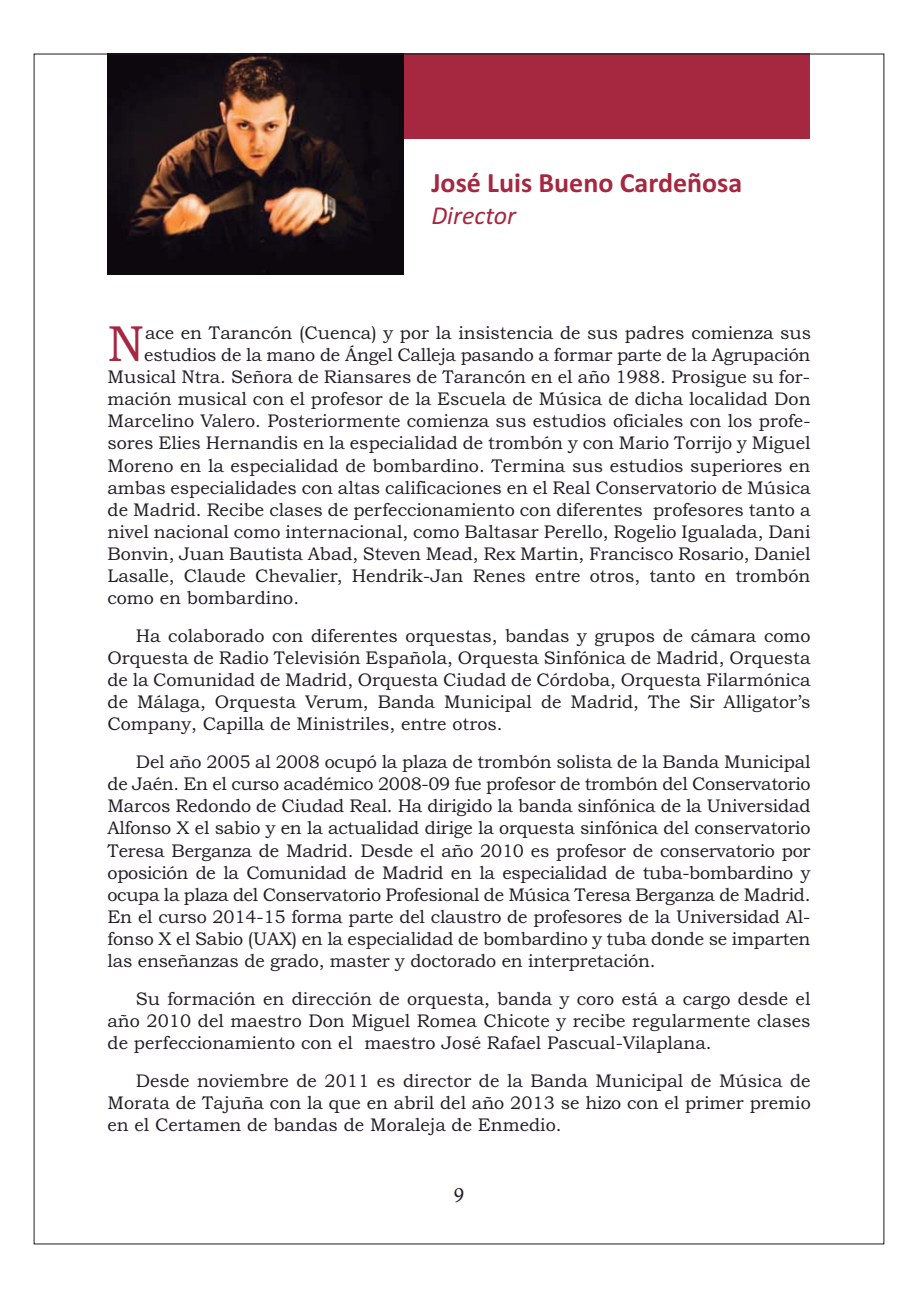
<style>
.page{position:relative;width:918px;height:1298px;background:#fff}
.page>*{position:absolute;margin:0;border:0;box-sizing:border-box;transform-origin:0 0}
.t1{font:50.8px "Bookman Old Style";color:#a52740}
.t2{font:700 28px "Calibri";color:#a52740}
.t3{font:italic 26px "Calibri";color:#a52740}
.t4{font:20px "Calisto";color:#211c25}
.t5{font:18.4px/22px "Bookman Old Style";color:#211c25;text-align:justify}
</style>
<div class="page">
<div style="left:108px;top:54px;width:702px;height:85px;background:#a52740"></div>
<img style="left:108px;top:56px;width:296px;height:219px">
<h2 class="t2" style="left:431px;top:166px;width:312px">José Luis Bueno Cardeñosa</h2>
<h3 class="t3" style="left:431px;top:200px;width:86px">Director</h3>
<h1 class="t1" style="left:108px;top:325px;width:38px">N</h1>
<p class="t5" style="left:145px;top:324px;width:668px">ace en Tarancón (Cuenca) y por la insistencia de sus padres comienza sus</p>
<p class="t5" style="left:144px;top:346px;width:668px">estudios de la mano de Ángel Calleja pasando a formar parte de la Agrupación</p>
<p class="t5" style="left:108px;top:368px;width:704px">Musical Ntra. Señora de Riansares de Tarancón en el año 1988. Prosigue su for-</p>
<p class="t5" style="left:108px;top:390px;width:705px">mación musical con el profesor de la Escuela de Música de dicha localidad Don</p>
<p class="t5" style="left:108px;top:412px;width:705px">Marcelino Valero. Posteriormente comienza sus estudios oficiales con los profe-</p>
<p class="t5" style="left:108px;top:434px;width:705px">sores Elies Hernandis en la especialidad de trombón y con Mario Torrijo y Miguel</p>
<p class="t5" style="left:108px;top:456px;width:705px">Moreno en la especialidad de bombardino. Termina sus estudios superiores en</p>
<p class="t5" style="left:108px;top:478px;width:705px">ambas especialidades con altas calificaciones en el Real Conservatorio de Música</p>
<p class="t5" style="left:108px;top:500px;width:705px">de Madrid. Recibe clases de perfeccionamiento con diferentes profesores tanto a</p>
<p class="t5" style="left:108px;top:522px;width:705px">nivel nacional como internacional, como Baltasar Perello, Rogelio Igualada, Dani</p>
<p class="t5" style="left:108px;top:544px;width:704px">Bonvin, Juan Bautista Abad, Steven Mead, Rex Martin, Francisco Rosario, Daniel</p>
<p class="t5" style="left:108px;top:566px;width:705px">Lasalle, Claude Chevalier, Hendrik-Jan Renes entre otros, tanto en trombón</p>
<p class="t5" style="left:108px;top:588px;width:193px">como en bombardino.</p>
<p class="t5" style="left:108px;top:626px;width:705px;text-indent:28px">Ha colaborado con diferentes orquestas, bandas y grupos de cámara como Orquesta de Radio Televisión Española, Orquesta Sinfónica de Madrid, Orquesta de la Comunidad de Madrid, Orquesta Ciudad de Córdoba, Orquesta Filarmónica de Málaga, Orquesta Verum, Banda Municipal de Madrid, The Sir Alligator’s Company, Capilla de Ministriles, entre otros.</p>
<p class="t5" style="left:108px;top:753px;width:705px;text-indent:28px">Del año 2005 al 2008 ocupó la plaza de trombón solista de la Banda Municipal de Jaén. En el curso académico 2008-09 fue profesor de trombón del Conservatorio Marcos Redondo de Ciudad Real. Ha dirigido la banda sinfónica de la Universidad Alfonso X el sabio y en la actualidad dirige la orquesta sinfónica del conservatorio Teresa Berganza de Madrid. Desde el año 2010 es profesor de conservatorio por oposición de la Comunidad de Madrid en la especialidad de tuba-bombardino y ocupa la plaza del Conservatorio Profesional de Música Teresa Berganza de Madrid.<br>En el curso 2014-15 forma parte del claustro de profesores de la Universidad Al&shy;fonso X el Sabio (UAX) en la especialidad de bombardino y tuba donde se imparten las enseñanzas de grado, master y doctorado en interpretación.</p>
<p class="t5" style="left:108px;top:989px;width:705px;text-indent:28px">Su formación en dirección de orquesta, banda y coro está a cargo desde el año 2010 del maestro Don Miguel Romea Chicote y recibe regularmente clases de perfeccionamiento con el maestro José Rafael Pascual-Vilaplana.</p>
<p class="t5" style="left:108px;top:1071px;width:705px;text-indent:28px">Desde noviembre de 2011 es director de la Banda Municipal de Música de Morata de Tajuña con la que en abril del año 2013 se hizo con el primer premio en el Certamen de bandas de Moraleja de Enmedio.</p>
<p class="t4" style="left:454px;top:1183px;width:12px">9</p>
</div>
